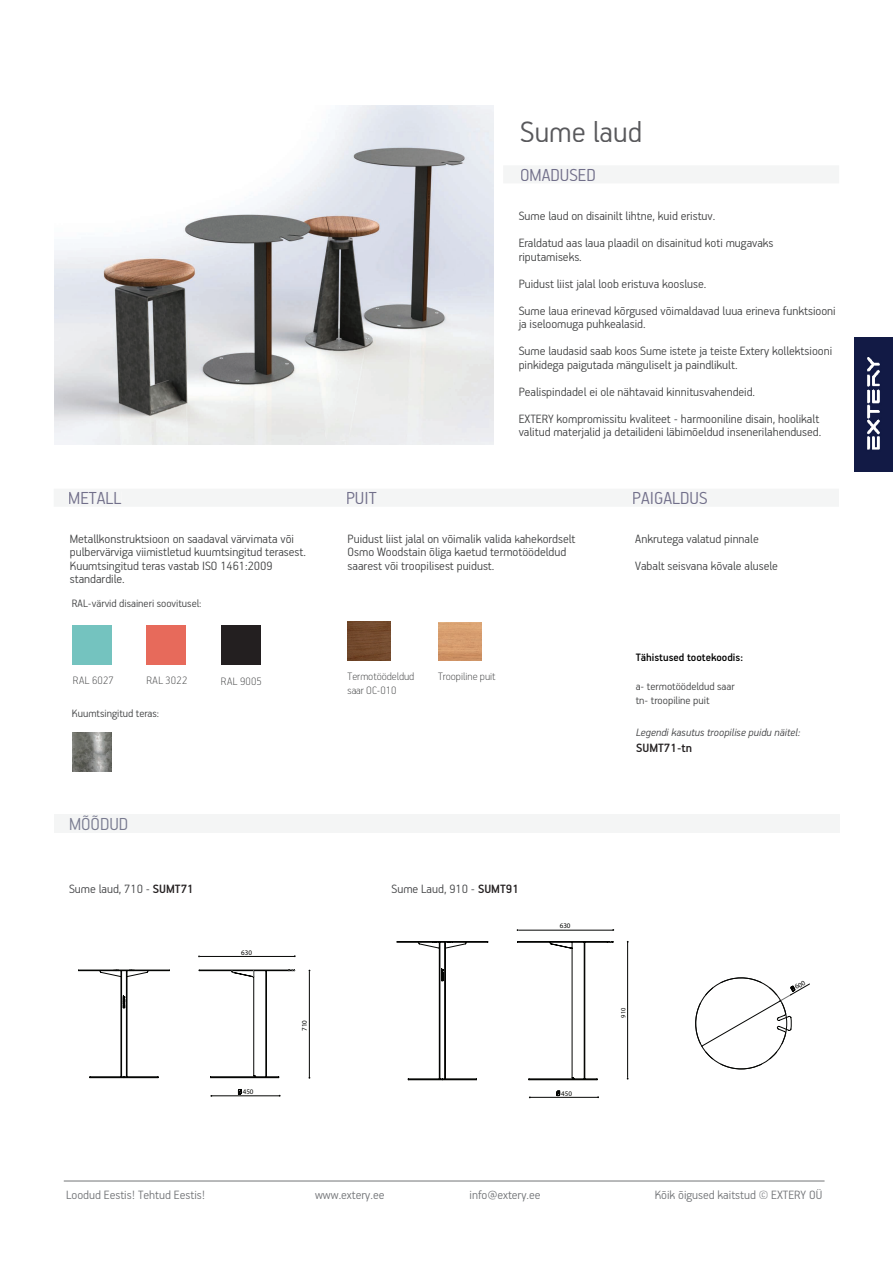
<style>
.page{position:relative;width:893px;height:1263px;background:#fff}
.page>*{position:absolute;margin:0;border:0;box-sizing:border-box;transform-origin:0 0}
.t1{font:300 33px "Extery PF Handbook Pro";color:#59595c}
.t2{font:300 19.5px "Extery PF Handbook Pro";color:#716f8a}
.t3{font:300 19.5px "PF Handbook Pro";color:#797b90}
.t4{font:300 13.5px/27px "Extery PF Handbook Pro";color:#414243}
.t5{font:300 13.5px "PF Handbook Pro";color:#727477}
.t6{font:300 13.5px "Extery PF Handbook Pro";color:#424345}
.t7{font:300 13.5px "Extery PF Handbook Pro";color:#727477}
.t8{font:500 13.5px "Extery PF Handbook Pro";color:#231f20}
.t9{font:300 12px/14.4px "Extery PF Handbook Pro";color:#414243}
.t10{font:100 12px "Extery PF Handbook Pro";color:#414243}
.t11{font:italic 300 12px "Extery PF Handbook Pro";color:#424345}
.t12{font:500 12px "Extery PF Handbook Pro";color:#000}
.t13{font:7.05px "Myriad Pro";color:#040503}
.t14{font:6.45px "Myriad Pro";color:#040503}
.s1{font-size:12px}
.s2{font-weight:500;color:#231f20}
.s3{font-family:"Txt";font-size:6.3px}
</style>
<div class="page">
<hr style="left:64px;top:1180px;width:760px;height:1px;background:#727476">
<img style="left:855px;top:337px;width:38px;height:135px">
<div style="left:504px;top:166px;width:335px;height:17px;background:#f4f5f5"></div>
<div style="left:54px;top:489px;width:785px;height:17px;background:#f4f5f5"></div>
<div style="left:69px;top:492px;width:52px;height:12px;background:#f4f5f5"></div>
<div style="left:347px;top:492px;width:29px;height:12px;background:#f4f5f5"></div>
<div style="left:633px;top:491px;width:74px;height:13px;background:#f4f5f5"></div>
<div style="left:521px;top:168px;width:74px;height:13px;background:#f4f5f5"></div>
<div style="left:54px;top:814px;width:785px;height:18px;background:#f4f5f5"></div>
<div style="left:221px;top:625px;width:39px;height:40px;background:#231f20"></div>
<div style="left:146px;top:625px;width:39px;height:40px;background:#e76a5b"></div>
<div style="left:73px;top:625px;width:39px;height:40px;background:#74c3bf"></div>
<img style="left:73px;top:732px;width:39px;height:40px">
<img style="left:54px;top:105px;width:439px;height:339px">
<svg style="left:198px;top:969px;width:97px;height:109px"></svg>
<svg style="left:78px;top:969px;width:92px;height:109px"></svg>
<hr style="left:211px;top:1095px;width:69px;height:1px;background:#040503">
<hr style="left:200px;top:956px;width:95px;height:1px;background:#040503">
<hr style="left:309px;top:971px;width:1px;height:106px;background:#040503">
<svg style="left:517px;top:941px;width:97px;height:139px"></svg>
<hr style="left:530px;top:1097px;width:68px;height:1px;background:#040503">
<hr style="left:518px;top:930px;width:95px;height:1px;background:#040503">
<hr style="left:627px;top:942px;width:1px;height:136px;background:#040503">
<svg style="left:396px;top:941px;width:92px;height:139px"></svg>
<svg style="left:695px;top:977px;width:115px;height:93px"></svg>
<img style="left:438px;top:622px;width:43px;height:39px">
<img style="left:348px;top:622px;width:42px;height:39px">
<h1 class="t1" style="left:520px;top:115px;width:123px">Sume laud</h1>
<h2 class="t2" style="left:520px;top:165px;width:77px">OMADUSED</h2>
<p class="t4" style="left:519px;top:203px;width:256px">Sume laud on disainilt lihtne, kuid eristuv.<br>Eraldatud aas laua plaadil on disainitud koti mugavaks</p>
<p class="t4" style="left:519px;top:243px;width:319px">riputamiseks.<br>Puidust liist jalal loob eristuva koosluse.<br>Sume laua erinevad kõrgused võimaldavad luua erineva funktsiooni</p>
<p class="t4" style="left:519px;top:311px;width:315px">ja iseloomuga puhkealasid.<br>Sume laudasid saab koos Sume istete ja teiste Extery kollektsiooni</p>
<p class="t4" style="left:519px;top:351px;width:302px">pinkidega paigutada mänguliselt ja paindlikult.<br>Pealispindadel ei ole nähtavaid kinnitusvahendeid.<br>EXTERY kompromissitu kvaliteet - harmooniline disain, hoolikalt</p>
<p class="t4" style="left:519px;top:419px;width:304px">valitud materjalid ja detailideni läbimõeldud insenerilahendused.</p>
<h2 class="t2" style="left:68px;top:488px;width:55px">METALL</h2>
<h2 class="t2" style="left:346px;top:488px;width:32px">PUIT</h2>
<h2 class="t2" style="left:632px;top:488px;width:77px">PAIGALDUS</h2>
<p class="t4" style="left:70px;top:532px;width:238px;line-height:13.5px">Metallkonstruktsioon on saadaval värvimata või pulbervärviga viimistletud kuumtsingitud terasest.<br>Kuumtsingitud teras vastab ISO 1461:2009 standardile.</p>
<p class="t4" style="left:348px;top:532px;width:229px;line-height:13.5px">Puidust liist jalal on võimalik valida <span class="s1">k</span>ahekordselt<br>Osmo Woodstain õliga kaetud termotöödeldud saarest või troopilisest puidust.</p>
<p class="t9" style="left:72px;top:596px;width:131px">RAL-värvid disaineri soovitusel:</p>
<p class="t10" style="left:73px;top:674px;width:43px">RAL 6027</p>
<p class="t10" style="left:146px;top:674px;width:43px">RAL 3022</p>
<p class="t10" style="left:221px;top:675px;width:43px">RAL 9005</p>
<p class="t9" style="left:72px;top:706px;width:89px">Kuumtsingitud teras:</p>
<h2 class="t3" style="left:69px;top:812px;width:61px">MÕÕDUD</h2>
<p class="t10" style="left:348px;top:670px;width:68px">Termotöödeldud</p>
<p class="t10" style="left:438px;top:670px;width:59px">Troopiline puit</p>
<p class="t10" style="left:348px;top:684px;width:50px">saar OC-010</p>
<p class="t6" style="left:69px;top:882px;width:126px">Sume laud, 710 - <span class="s2">SUMT71</span></p>
<p class="t6" style="left:391px;top:882px;width:129px">Sume Laud, 910 - <span class="s2">SUMT91</span></p>
<p class="t13" style="left:241px;top:948px;width:12px">630</p>
<p class="t13" style="left:238px;top:1087px;width:17px"><span class="s3">Ø</span> 450</p>
<p class="t13" style="left:300px;top:1031px;width:12px;rotate:-90deg">710</p>
<p class="t13" style="left:560px;top:922px;width:12px">630</p>
<p class="t13" style="left:556px;top:1089px;width:17px"><span class="s3">Ø</span> 450</p>
<p class="t4" style="left:635px;top:525px;width:144px">Ankrutega valatud pinnale<br>Vabalt seisvana kõvale alusele</p>
<p class="t12" style="left:636px;top:650px;width:109px">Tähistused tootekoodis:</p>
<p class="t9" style="left:636px;top:679px;width:101px">a- termotöödeldud saar tn- troopiline puit</p>
<p class="t11" style="left:636px;top:725px;width:166px">Legendi kasutus troopilise puidu näitel:</p>
<p class="t8" style="left:636px;top:739px;width:57px">SUMT71-tn</p>
<p class="t14" style="left:619px;top:1017px;width:11px;rotate:-90deg">910</p>
<p class="t13" style="left:789px;top:986px;width:17px;rotate:-30deg"><span class="s3">Ø</span> 600</p>
<p class="t5" style="left:66px;top:1186px;width:141px">Loodud Eestis! Tehtud Eestis!</p>
<p class="t5" style="left:315px;top:1186px;width:71px">www.extery.ee</p>
<p class="t5" style="left:469px;top:1186px;width:73px">info@extery.ee</p>
<p class="t7" style="left:655px;top:1188px;width:169px">Kõik õigused kaitstud © EXTERY OÜ</p>
</div>
